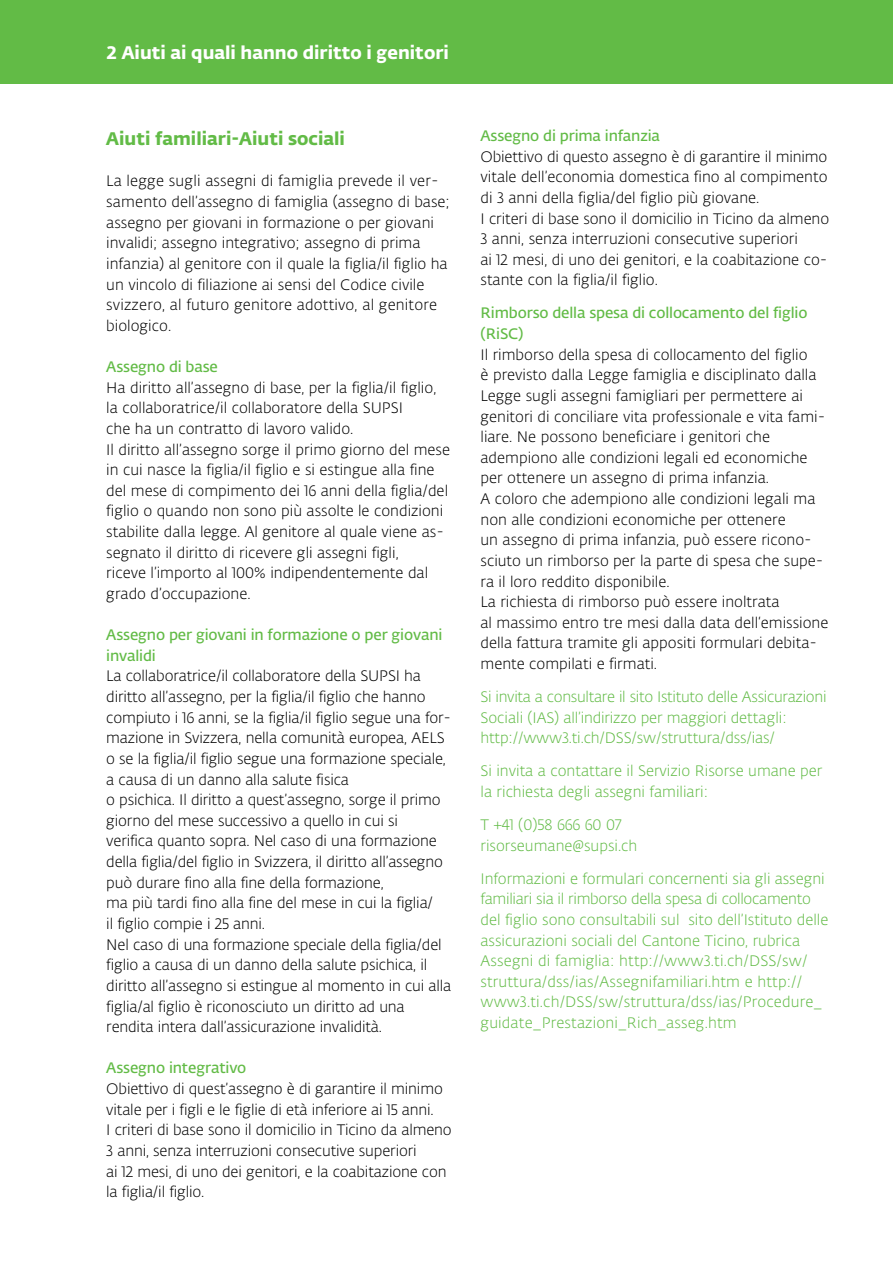
<style>
.page{position:relative;width:893px;height:1263px;background:#fff}
.page>*{position:absolute;margin:0;border:0;box-sizing:border-box;transform-origin:0 0}
.Titolo_neretto{font:700 18px "SUPSI Fedra Sans";color:#fff}
.Titolo_neretto-2{font:700 18px "SUPSI Fedra Sans";color:#62bb46}
.Titolo_neretto-3{font:300 15px/20.7px "SUPSI Fedra Sans";color:#000}
.Titolo_neretto-4{font:300 15px/20.7px "SUPSI Fedra Sans";color:#62bb46}
.Titolo_neretto-5{font:600 15px/20.7px "SUPSI Fedra Sans";letter-spacing:-.01em;color:#62bb46}
</style>
<div class="page">
<div style="left:0;top:0;width:893px;height:83px;background:#62bb46"></div>
<p class="Titolo_neretto" style="left:106px;top:38px;width:344px">2 Aiuti ai quali hanno diritto i genitori</p>
<p class="Titolo_neretto-2" style="left:106px;top:124px;width:240px">Aiuti familiari-Aiuti sociali</p>
<p class="Titolo_neretto-3" style="left:106px;top:171px;width:345px">La legge sugli assegni di famiglia prevede il ver&shy;samento dell’assegno di famiglia (assegno di base; assegno per giovani in formazione o per giovani invalidi; assegno integrativo; assegno di prima infanzia) al genitore con il quale la figlia/il figlio ha un vincolo di filiazione ai sensi del Codice civile svizzero, al futuro genitore adottivo, al genitore biologico.</p>
<p class="Titolo_neretto-5" style="left:106px;top:356px;width:113px">Assegno di base</p>
<p class="Titolo_neretto-3" style="left:106px;top:377px;width:332px">Ha diritto all’assegno di base, per la figlia/il figlio,</p>
<p class="Titolo_neretto-3" style="left:106px;top:397px;width:298px">la collaboratrice/il collaboratore della SUPSI</p>
<p class="Titolo_neretto-3" style="left:106px;top:418px;width:249px">che ha un contratto di lavoro valido.</p>
<p class="Titolo_neretto-3" style="left:106px;top:439px;width:345px">Il diritto all’assegno sorge il primo giorno del mese in cui nasce la figlia/il figlio e si estingue alla fine del mese di compimento dei 16 anni della figlia/del figlio o quando non sono più assolte le condizioni stabilite dalla legge. Al genitore al quale viene as&shy;segnato il diritto di ricevere gli assegni figli,<br>riceve l’importo al 100% indipendentemente dal grado d’occupazione.</p>
<p class="Titolo_neretto-5" style="left:106px;top:624px;width:338px">Assegno per giovani in formazione o per giovani invalidi</p>
<p class="Titolo_neretto-3" style="left:106px;top:666px;width:346px">La collaboratrice/il collaboratore della SUPSI ha diritto all’assegno, per la figlia/il figlio che hanno compiuto i 16 anni, se la figlia/il figlio segue una for&shy;mazione in Svizzera, nella comunità europea, AELS o se la figlia/il figlio segue una formazione speciale, a causa di un danno alla salute fisica</p>
<p class="Titolo_neretto-3" style="left:106px;top:789px;width:336px">o psichica. Il diritto a quest’assegno, sorge il primo giorno del mese successivo a quello in cui si</p>
<p class="Titolo_neretto-3" style="left:106px;top:831px;width:338px">verifica quanto sopra. Nel caso di una formazione della figlia/del figlio in Svizzera, il diritto all’assegno può durare fino alla fine della formazione,</p>
<p class="Titolo_neretto-3" style="left:106px;top:892px;width:328px">ma più tardi fino alla fine del mese in cui la figlia/</p>
<p class="Titolo_neretto-3" style="left:106px;top:913px;width:160px">il figlio compie i 25 anni.</p>
<p class="Titolo_neretto-3" style="left:106px;top:934px;width:346px">Nel caso di una formazione speciale della figlia/del figlio a causa di un danno della salute psichica, il diritto all’assegno si estingue al momento in cui alla figlia/al figlio è riconosciuto un diritto ad una</p>
<p class="Titolo_neretto-3" style="left:106px;top:1016px;width:277px">rendita intera dall’assicurazione invalidità.</p>
<p class="Titolo_neretto-5" style="left:106px;top:1057px;width:142px">Assegno integrativo</p>
<p class="Titolo_neretto-3" style="left:106px;top:1078px;width:338px">Obiettivo di quest’assegno è di garantire il minimo vitale per i figli e le figlie di età inferiore ai 15 anni.</p>
<p class="Titolo_neretto-3" style="left:106px;top:1119px;width:347px">I criteri di base sono il domicilio in Ticino da almeno<br>3 anni, senza interruzioni consecutive superiori</p>
<p class="Titolo_neretto-3" style="left:106px;top:1161px;width:342px">ai 12 mesi, di uno dei genitori, e la coabitazione con la figlia/il figlio.</p>
<p class="Titolo_neretto-5" style="left:480px;top:125px;width:181px">Assegno di prima infanzia</p>
<p class="Titolo_neretto-3" style="left:480px;top:146px;width:349px;text-align:justify">Obiettivo di questo assegno è di garantire il minimo vitale dell’economia domestica fino al compimento di 3 anni della figlia/del figlio più giovane.</p>
<p class="Titolo_neretto-3" style="left:480px;top:208px;width:350px">I criteri di base sono il domicilio in Ticino da almeno<br>3 anni, senza interruzioni consecutive superiori</p>
<p class="Titolo_neretto-3" style="left:480px;top:249px;width:348px">ai 12 mesi, di uno dei genitori, e la coabitazione co&shy;stante con la figlia/il figlio.</p>
<p class="Titolo_neretto-5" style="left:480px;top:302px;width:328px">Rimborso della spesa di collocamento del figlio (RiSC)</p>
<p class="Titolo_neretto-3" style="left:480px;top:344px;width:346px">Il rimborso della spesa di collocamento del figlio<br>è previsto dalla Legge famiglia e disciplinato dalla Legge sugli assegni famigliari per permettere ai genitori di conciliare vita professionale e vita fami&shy;liare. Ne possono beneficiare i genitori che</p>
<p class="Titolo_neretto-3" style="left:480px;top:447px;width:329px">adempiono alle condizioni legali ed economiche per ottenere un assegno di prima infanzia.</p>
<p class="Titolo_neretto-3" style="left:480px;top:488px;width:336px">A coloro che adempiono alle condizioni legali ma non alle condizioni economiche per ottenere</p>
<p class="Titolo_neretto-3" style="left:480px;top:529px;width:344px">un assegno di prima infanzia, può essere ricono&shy;sciuto un rimborso per la parte di spesa che supe&shy;ra il loro reddito disponibile.</p>
<p class="Titolo_neretto-3" style="left:480px;top:591px;width:301px">La richiesta di rimborso può essere inoltrata</p>
<p class="Titolo_neretto-3" style="left:480px;top:612px;width:349px">al massimo entro tre mesi dalla data dell‘emissione della fattura tramite gli appositi formulari debita&shy;mente compilati e firmati.</p>
<p class="Titolo_neretto-4" style="left:480px;top:686px;width:347px">Si invita a consultare il sito Istituto delle Assicurazioni<br>Sociali (IAS) all’indirizzo per maggiori dettagli: http://www3.ti.ch/DSS/sw/struttura/dss/ias/</p>
<p class="Titolo_neretto-4" style="left:480px;top:760px;width:343px">Si invita a contattare il Servizio Risorse umane per la richiesta degli assegni familiari:</p>
<p class="Titolo_neretto-4" style="left:480px;top:814px;width:142px">T +41 (0)58 666 60 07</p>
<p class="Titolo_neretto-4" style="left:480px;top:835px;width:158px">risorseumane@supsi.ch</p>
<p class="Titolo_neretto-4" style="left:480px;top:868px;width:349px">Informazioni e formulari concernenti sia gli assegni familiari sia il rimborso della spesa di collocamento del figlio sono consultabili sul sito dell’Istituto delle assicurazioni sociali del Cantone Ticino, rubrica Assegni di famiglia: http://www3.ti.ch/DSS/sw/ struttura/dss/ias/Assegnifamiliari.htm e http:// www3.ti.ch/DSS/sw/struttura/dss/ias/Procedure_ guidate_Prestazioni_Rich_asseg.htm</p>
</div>
